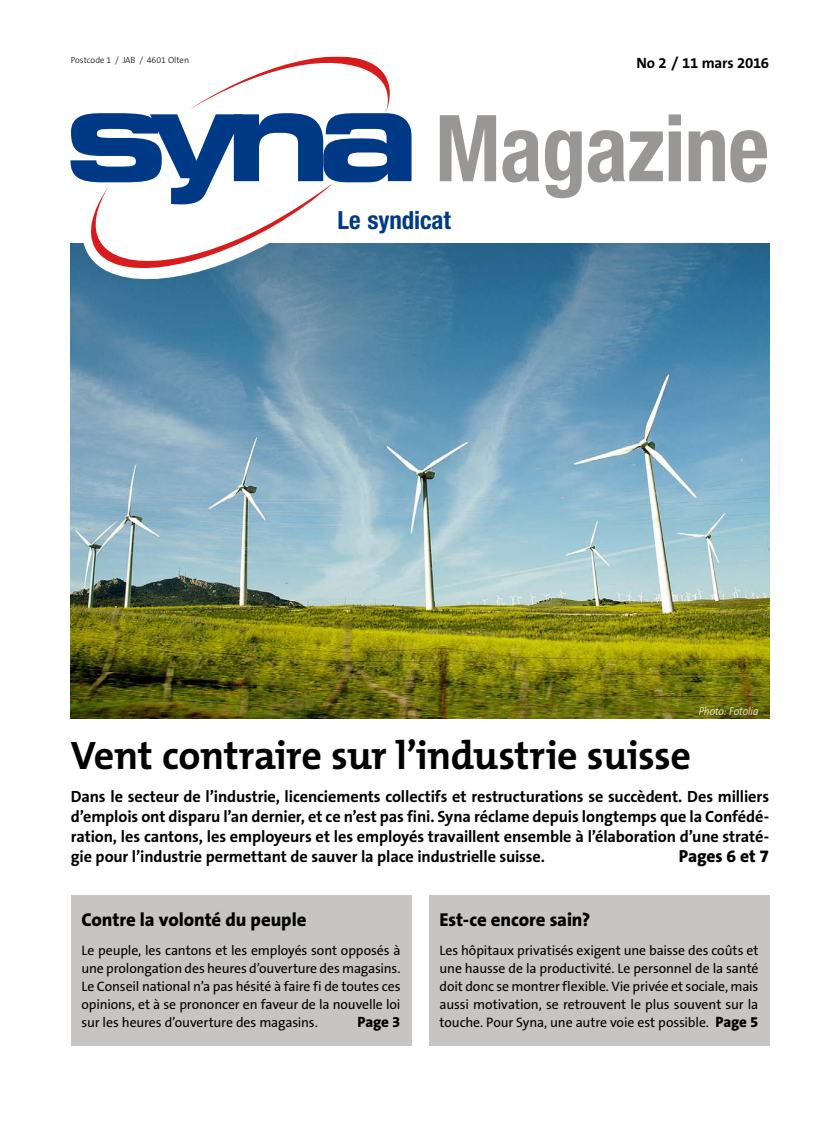
<style>
.page{position:relative;width:833px;height:1134px;background:#fff}
.page>*{position:absolute;margin:0;border:0;box-sizing:border-box;transform-origin:0 0}
.t1{font:700 condensed 92.5px "Helvetica Neue LT Std";letter-spacing:-.01em;color:#999795;scale:.96 1}
.t2{font:700 40px "The Mix B W7";letter-spacing:-.015em;color:#000}
.t3{font:700 condensed 25px "Helvetica Neue LT Std";letter-spacing:-.005em;color:#003a87}
.t4{font:800 18.75px "The Sans B W8";letter-spacing:-.005em;color:#000}
.t5{font:800 17.5px "The Sans B W8";letter-spacing:-.01em;color:#000}
.t6{font:700 16.25px/20px "The Sans B W7";letter-spacing:-.01em;color:#000;text-align:justify}
.t7{font:700 15px "The Sans B W7";letter-spacing:-.015em;color:#000}
.t8{font:800 15px "The Sans B W8";color:#000}
.t9{font:13.75px/18.1px "The Sans B W5 Plain";letter-spacing:-.01em;color:#000;text-align:justify}
.t10{font:italic 300 11.25px "The Sans B W3";color:#fff;scale:.9 1}
.t11{font:300 8.75px "The Sans B W3";color:#000}
.s1{font-family:"The Sans B W8";font-weight:800;font-size:15px}
</style>
<div class="page">
<img style="left:71px;top:244px;width:698px;height:474px">
<div style="left:71px;top:895px;width:340px;height:150px;background:#c6c5c4"></div>
<div style="left:429px;top:895px;width:340px;height:150px;background:#c6c5c4"></div>
<svg style="left:70px;top:56px;width:348px;height:238px"></svg>
<svg style="left:70px;top:57px;width:342px;height:211px"></svg>
<p class="t11" style="left:71px;top:55px;width:120px">Postcode 1 / JAB / 4601 Olten</p>
<p class="t7" style="left:636px;top:53px;width:134px">No 2 / 11 mars 2016</p>
<h1 class="t1" style="left:435px;top:92px;width:349px">Magazine</h1>
<h3 class="t3" style="left:338px;top:205px;width:115px">Le syndicat</h3>
<p class="t10" style="left:699px;top:705px;width:68px">Photo: Fotolia</p>
<h2 class="t2" style="left:71px;top:730px;width:621px">Vent contraire sur l’industrie suisse</h2>
<p class="t6" style="left:71px;top:786px;width:700px">Dans le secteur de l’industrie, licenciements collectifs et restructurations se succèdent. Des milliers d’emplois ont disparu l’an dernier, et ce n’est pas fini. Syna réclame depuis longtemps que la Confédé&shy;ration, les cantons, les employeurs et les employés travaillent ensemble à l’élaboration d’une straté&shy;gie pour l’industrie permettant de sauver la place industrielle suisse.</p>
<p class="t5" style="left:679px;top:845px;width:92px">Pages 6 et 7</p>
<h3 class="t4" style="left:81px;top:907px;width:226px">Contre la volonté du peuple</h3>
<p class="t9" style="left:81px;top:941px;width:320px">Le peuple, les cantons et les employés sont opposés à une prolongation des heures d’ouverture des magasins.<br>Le Conseil national n’a pas hésité à faire fi de toutes ces opinions, et à se prononcer en faveur de la nouvelle loi sur les heures d’ouverture des magasins.</p>
<p class="t8" style="left:357px;top:1012px;width:45px">Page 3</p>
<h3 class="t4" style="left:439px;top:907px;width:152px">Est-ce encore sain?</h3>
<p class="t9" style="left:439px;top:941px;width:320px">Les hôpitaux privatisés exigent une baisse des coûts et une hausse de la productivité. Le personnel de la santé doit donc se montrer flexible. Vie privée et sociale, mais aussi motivation, se retrouvent le plus souvent sur la touche. Pour Syna, une autre voie est possible. <span class="s1">Page 5</span></p>
</div>
